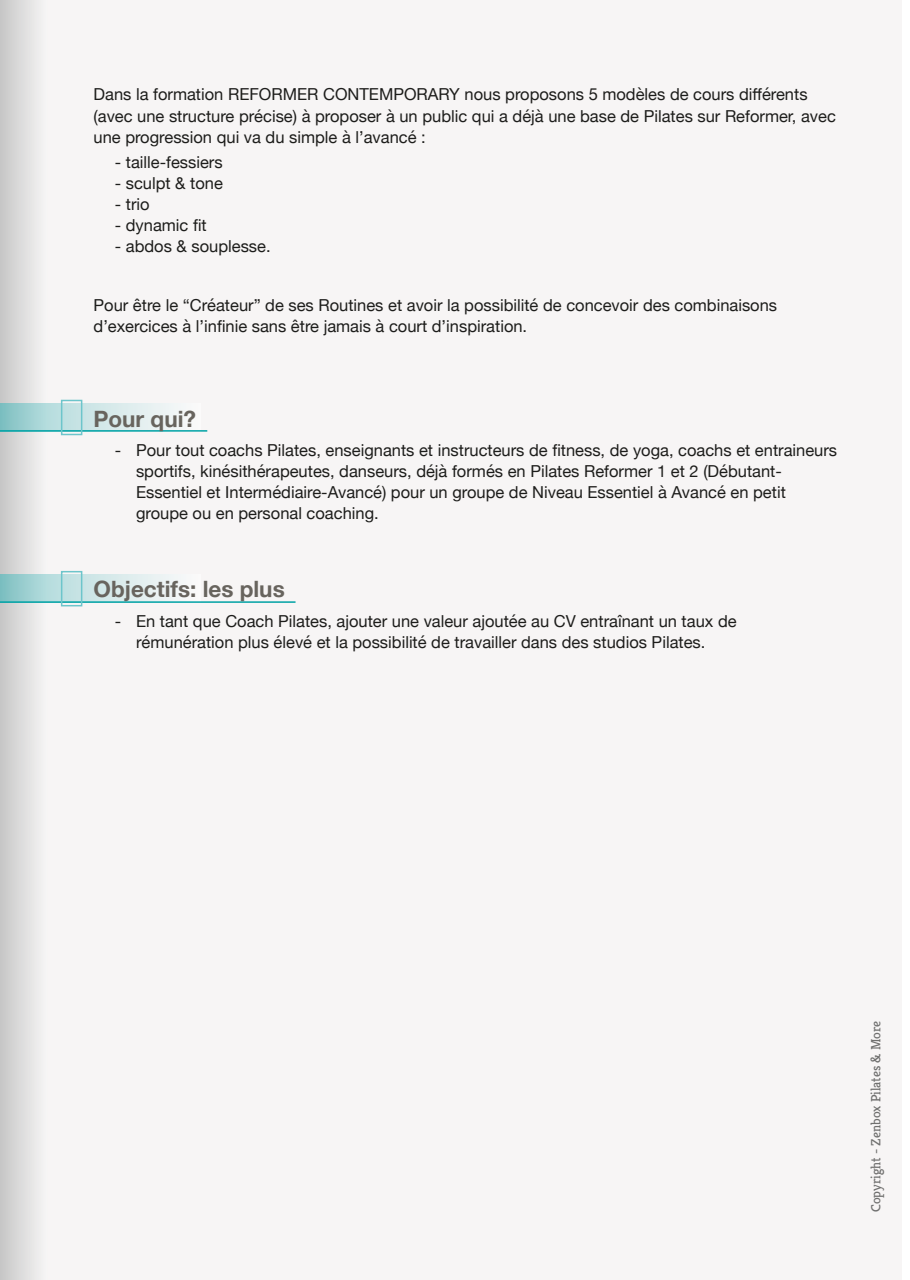
<style>
.page{position:relative;width:910px;height:1280px;background:#fff}
.page>*{position:absolute;margin:0;border:0;box-sizing:border-box;transform-origin:0 0}
.t1{font:700 22.5px "Helvetica Neue";color:#68645e}
.t2{font:16.5px/21px "Helvetica Neue";color:#1d1d1b}
.t3{font:13.5px "Kreon";color:#70706f}
</style>
<div class="page">
<div style="left:0;top:0;width:901px;height:1280px;background:#f7f5f5"></div>
<div style="left:0;top:0;width:48px;height:1280px;background:linear-gradient(to right,#c7c7c7,#f6f5f5)"></div>
<svg style="left:0;top:404px;width:163px;height:26px;background:#c1e0e1"></svg>
<svg style="left:0;top:575px;width:163px;height:26px;background:#c1e0e1"></svg>
<hr style="left:0;top:430px;width:207px;height:2px;background:#00a2a5">
<hr style="left:0;top:601px;width:296px;height:2px;background:#00a2a5">
<div style="left:61px;top:400px;width:21px;height:35px;border:2px solid #6dc5cb"></div>
<div style="left:61px;top:571px;width:21px;height:35px;border:2px solid #6dc5cb"></div>
<p class="t2" style="left:94px;top:85px;width:744px">Dans la formation REFORMER CONTEMPORARY nous proposons 5 modèles de cours différents (avec une structure précise) à proposer à un public qui a déjà une base de Pilates sur Reformer, avec une progression qui va du simple à l’avancé :</p>
<p class="t2" style="left:115px;top:152px;width:109px">- taille-fessiers</p>
<p class="t2" style="left:115px;top:173px;width:110px">- sculpt &amp; tone</p>
<p class="t2" style="left:115px;top:194px;width:36px">- trio</p>
<p class="t2" style="left:115px;top:215px;width:94px">- dynamic fit</p>
<p class="t2" style="left:115px;top:236px;width:157px">- abdos &amp; souplesse.</p>
<p class="t2" style="left:94px;top:295px;width:685px">Pour être le “Créateur” de ses Routines et avoir la possibilité de concevoir des combinaisons d’exercices à l’infinie sans être jamais à court d’inspiration.</p>
<h1 class="t1" style="left:94px;top:401px;width:104px">Pour qui?</h1>
<p class="t2" style="left:136px;top:441px;width:703px;text-indent:-21px">- Pour tout coachs Pilates, enseignants et instructeurs de fitness, de yoga, coachs et entraineurs sportifs, kinésithérapeutes, danseurs, déjà formés en Pilates Reformer 1 et 2 (Débutant-Essentiel et Intermédiaire-Avancé) pour un groupe de Niveau Essentiel à Avancé en petit groupe ou en personal coaching.</p>
<h1 class="t1" style="left:94px;top:571px;width:193px">Objectifs: les plus</h1>
<p class="t2" style="left:136px;top:611px;width:602px;text-indent:-21px">- En tant que Coach Pilates, ajouter une valeur ajoutée au CV entraînant un taux de rémunération plus élevé et la possibilité de travailler dans des studios Pilates.</p>
<p class="t3" style="left:868px;top:1212px;width:193px;rotate:-90deg">Copyright - Zenbox Pilates &amp; More</p>
</div>
